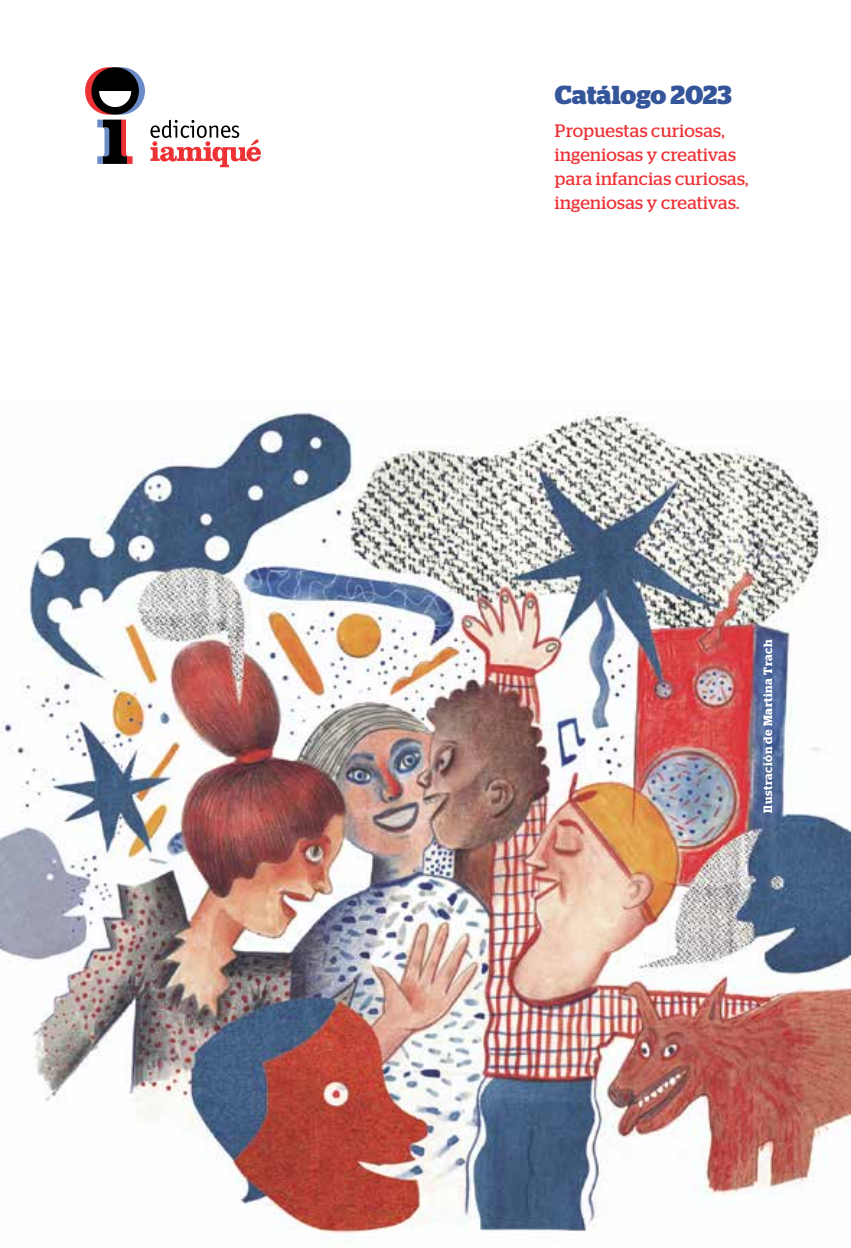
<style>
.page{position:relative;width:851px;height:1248px;background:#fff}
.page>*{position:absolute;margin:0;border:0;box-sizing:border-box;transform-origin:0 0}
.t1{font:700 26px "Stag";letter-spacing:.005em;color:#35559a}
.t2{font:18px/24px "Stag";letter-spacing:.02em;color:#ee3135}
.t3{font:600 12px "Stag";letter-spacing:.05em;color:#fff}
</style>
<div class="page">
<img style="left:0;top:411px;width:850px;height:827px">
<svg style="left:97px;top:120px;width:36px;height:44px"></svg>
<svg style="left:98px;top:67px;width:47px;height:48px"></svg>
<svg style="left:85px;top:67px;width:47px;height:48px"></svg>
<div style="left:91px;top:67px;width:48px;height:48px;background:#000;border-radius:50%"></div>
<svg style="left:99px;top:91px;width:32px;height:16px"></svg>
<svg style="left:150px;top:120px;width:111px;height:47px"></svg>
<h1 class="t1" style="left:555px;top:80px;width:178px">Catálogo 2023</h1>
<p class="t2" style="left:555px;top:119px;width:195px">Propuestas curiosas, ingeniosas y creativas para infancias curiosas, ingeniosas y creativas.</p>
<p class="t3" style="left:760px;top:813px;width:175px;rotate:-90deg">Ilustración de Martina Trach</p>
</div>
